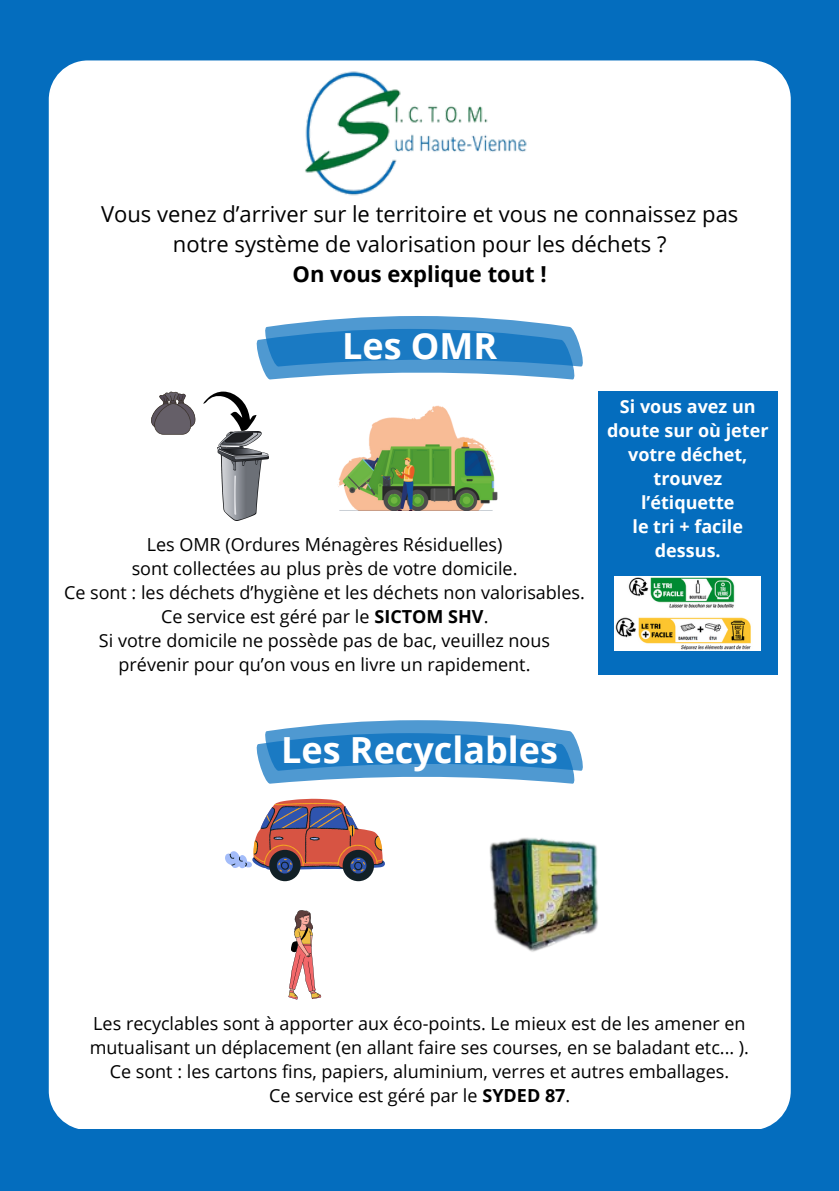
<style>
.page{position:relative;width:839px;height:1191px;background:#fff}
.page>*{position:absolute;margin:0;border:0;box-sizing:border-box;transform-origin:0 0}
.t1{font:700 36px "Open Sans";color:#fff}
.t2{font:22px/30px "Open Sans";color:#000;text-align:center}
.t3{font:18px/24px "Open Sans";color:#000;text-align:center}
.t4{font:700 18px/24px "Open Sans";color:#fff;text-align:center}
.s1{font-weight:700}
</style>
<div class="page">
<div style="left:0;top:0;width:838px;height:1191px;background:#046dbe"></div>
<div style="left:49px;top:60px;width:741px;height:1069px;background:#fff;border-radius:39px"></div>
<svg style="left:151px;top:392px;width:45px;height:43px"></svg>
<img style="left:218px;top:431px;width:50px;height:89px">
<svg style="left:203px;top:392px;width:53px;height:39px"></svg>
<img style="left:338px;top:405px;width:160px;height:106px">
<svg style="left:225px;top:799px;width:160px;height:82px"></svg>
<svg style="left:288px;top:910px;width:33px;height:90px"></svg>
<img style="left:489px;top:837px;width:110px;height:115px">
<img style="left:305px;top:71px;width:222px;height:125px">
<svg style="left:256px;top:316px;width:327px;height:63px;background:#539bd2"></svg>
<svg style="left:256px;top:720px;width:327px;height:64px"></svg>
<div style="left:598px;top:392px;width:179px;height:283px;background:#046dbe"></div>
<img style="left:615px;top:577px;width:145px;height:73px">
<p class="t2" style="left:101px;top:199px;width:639px">Vous venez d’arriver sur le territoire et vous ne connaissez pas notre système de valorisation pour les déchets ?<br><span class="s1">On vous explique tout !</span></p>
<p class="t1" style="left:342px;top:320px;width:157px">Les OMR</p>
<p class="t3" style="left:147px;top:532px;width:357px">Les OMR (Ordures Ménagères Résiduelles)</p>
<p class="t3" style="left:132px;top:556px;width:387px">sont collectées au plus près de votre domicile.</p>
<p class="t3" style="left:64px;top:580px;width:522px">Ce sont : les déchets d’hygiène et les déchets non valorisables.</p>
<p class="t3" style="left:161px;top:604px;width:329px">Ce service est géré par le <span class="s1">SICTOM SHV</span>.</p>
<p class="t3" style="left:99px;top:628px;width:452px">Si votre domicile ne possède pas de bac, veuillez nous prévenir pour qu’on vous en livre un rapidement.</p>
<p class="t1" style="left:281px;top:724px;width:278px">Les Recyclables</p>
<p class="t4" style="left:607px;top:394px;width:163px">Si vous avez un doute sur où jeter votre déchet, trouvez l’étiquette<br>le tri + facile dessus.</p>
<p class="t3" style="left:90px;top:1011px;width:660px;text-align:left">Les recyclables sont à apporter aux éco-points. Le mieux est de les amener en mutualisant un déplacement (en allant faire ses courses, en se baladant etc... ).</p>
<p class="t3" style="left:110px;top:1059px;width:621px">Ce sont : les cartons fins, papiers, aluminium, verres et autres emballages.</p>
<h3 class="t3" style="left:269px;top:1083px;width:303px">Ce service est géré par le <span class="s1">SYDED 87</span>.</h3>
</div>
